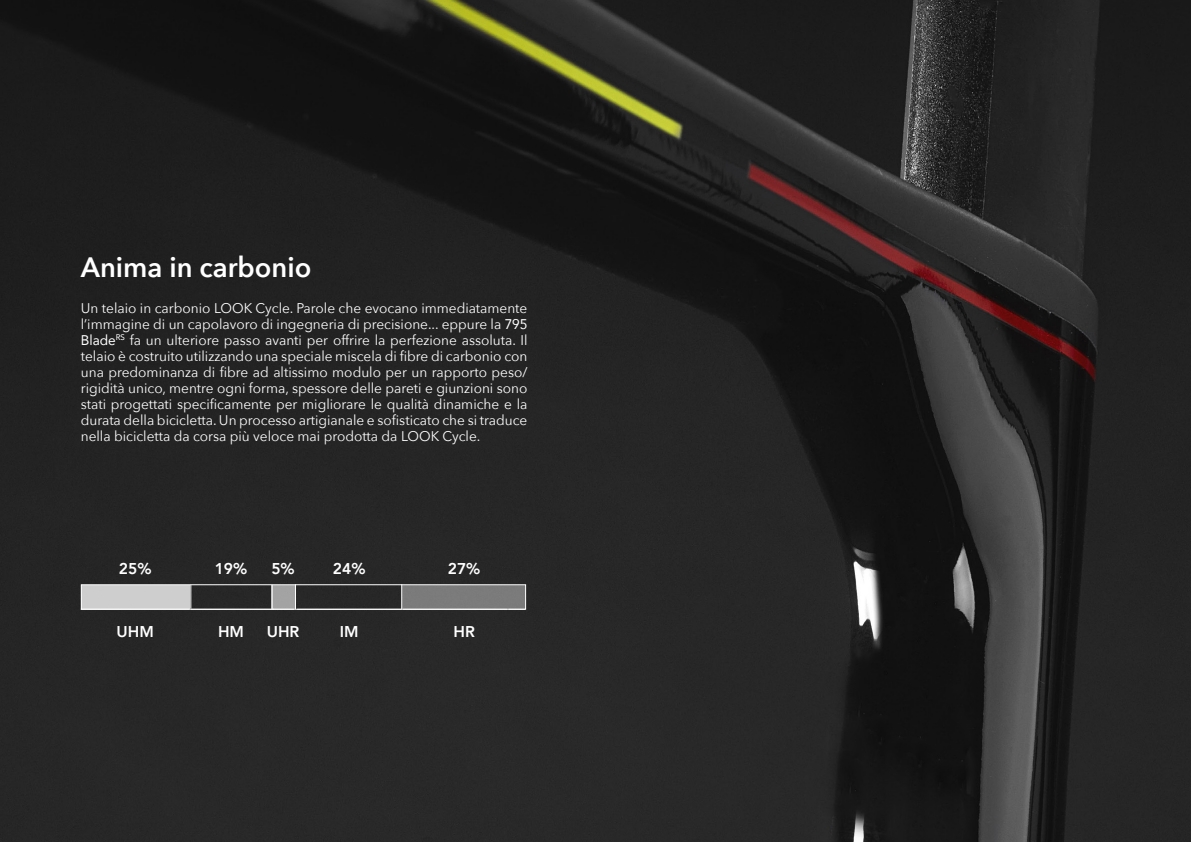
<style>
.page{position:relative;width:1191px;height:842px;background:#fff}
.page>*{position:absolute;margin:0;border:0;box-sizing:border-box;transform-origin:0 0}
.t1{font:600 28px "Avenir Next";color:#fff}
.t2{font:800 15.6px "Avenir";color:#fff}
.t3{font:14px/16px "Avenir Next";color:#fff;text-align:justify}
.s1{font-family:"Avenir"}
</style>
<div class="page">
<img style="left:0;top:0;width:1191px;height:842px">
<svg style="left:190px;top:586px;width:1px;height:22px"></svg>
<svg style="left:295px;top:586px;width:1px;height:22px"></svg>
<svg style="left:401px;top:586px;width:1px;height:22px"></svg>
<div style="left:81px;top:584px;width:445px;height:26px;border:1px solid #fff"></div>
<div style="left:82px;top:585px;width:108px;height:24px;background:#cecece"></div>
<div style="left:272px;top:585px;width:23px;height:24px;background:#a3a3a3"></div>
<div style="left:402px;top:585px;width:124px;height:24px;background:#7b7b7b"></div>
<h1 class="t1" style="left:81px;top:243px;width:232px">Anima in carbonio</h1>
<p class="t3" style="left:81px;top:299px;width:448px">Un telaio in carbonio LOOK Cycle. Parole che evocano immediatamente l’immagine di un capolavoro di ingegneria di precisione... eppure la <span class="s1">795<br>Blade</span><sup>RS</sup> fa un ulteriore passo avanti per offrire la perfezione assoluta. Il telaio è costruito utilizzando una speciale miscela di fibre di carbonio con una predominanza di fibre ad altissimo modulo per un rapporto peso/ rigidità unico, mentre ogni forma, spessore delle pareti e giunzioni sono stati progettati specificamente per migliorare le qualità dinamiche e la durata della bicicletta. Un processo artigianale e sofisticato che si traduce nella bicicletta da corsa più veloce mai prodotta da LOOK Cycle.</p>
<p class="t2" style="left:119px;top:556px;width:34px">25%</p>
<p class="t2" style="left:117px;top:620px;width:39px">UHM</p>
<p class="t2" style="left:215px;top:556px;width:34px">19%</p>
<p class="t2" style="left:218px;top:620px;width:27px">HM</p>
<p class="t2" style="left:271px;top:556px;width:25px">5%</p>
<p class="t2" style="left:267px;top:620px;width:34px">UHR</p>
<p class="t2" style="left:333px;top:556px;width:34px">24%</p>
<p class="t2" style="left:340px;top:620px;width:20px">IM</p>
<p class="t2" style="left:448px;top:556px;width:34px">27%</p>
<p class="t2" style="left:453px;top:620px;width:23px">HR</p>
</div>
